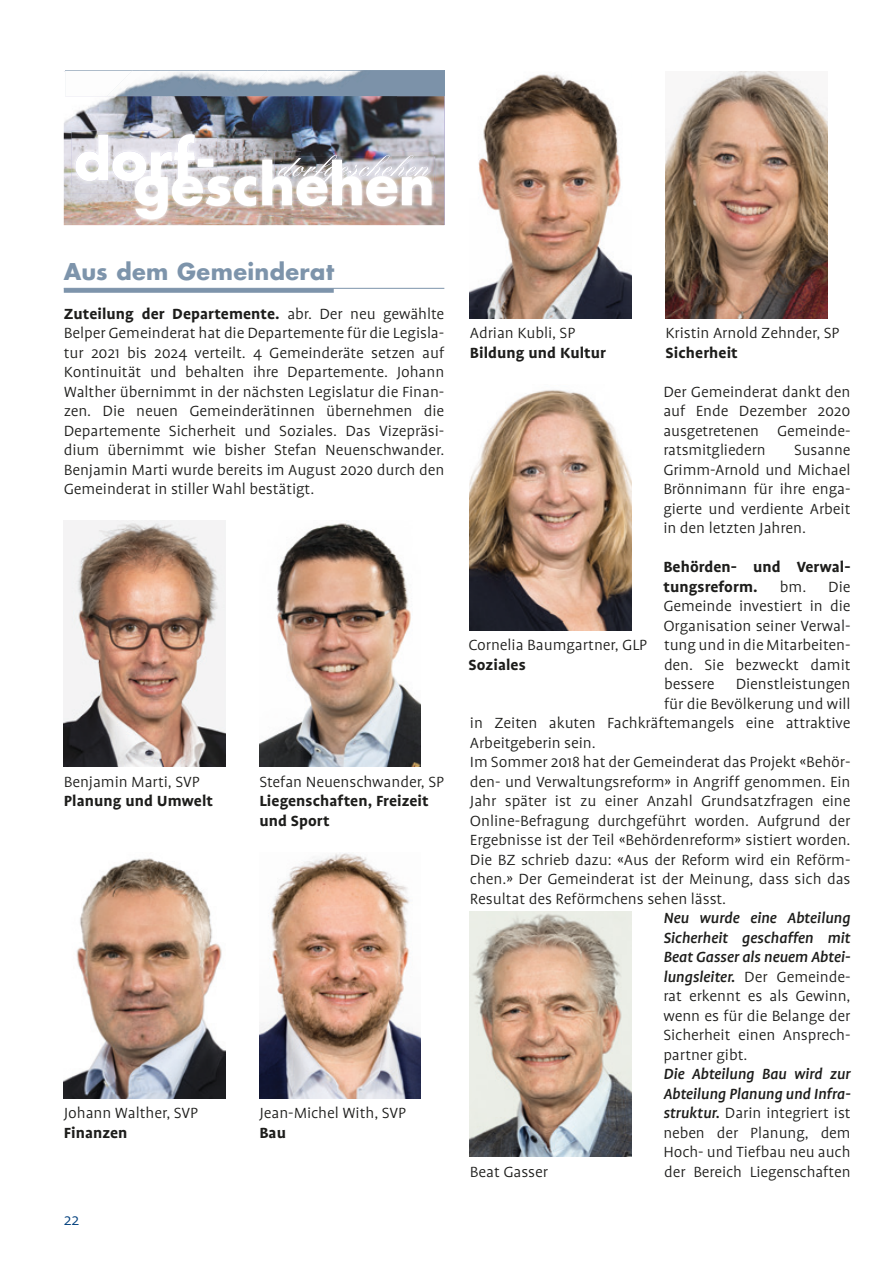
<style>
.page{position:relative;width:893px;height:1263px;background:#fff}
.page>*{position:absolute;margin:0;border:0;box-sizing:border-box;transform-origin:0 0}
.t1{font:700 22.5px "Futura";letter-spacing:.02em;color:#7d94ab}
.t2{font:300 16.8px/19.5px "Profile";letter-spacing:-.005em;color:#1d1d1b;text-align:justify;scale:1.05 1}
.t3{font:300 16.8px/19.5px "Profile";letter-spacing:-.005em;color:#1d1d1b;text-align:justify;scale:1.04 1}
.t4{font:700 16.8px/19.5px "Profile";letter-spacing:.005em;color:#1d1d1b;scale:1.05 1}
.t5{font:300 16.8px "Profile";color:#003f7d;scale:1.05 1}
.s1{font-weight:700}
.s2{font-weight:500;font-style:italic}
</style>
<div class="page">
<div style="left:64px;top:288px;width:270px;height:5px;background:#7d94ab"></div>
<hr style="left:64px;top:288px;width:380px;height:1px;background:#7d94ab">
<img style="left:397px;top:194px;width:47px;height:31px">
<img style="left:64px;top:194px;width:333px;height:31px">
<img style="left:64px;top:96px;width:95px;height:98px">
<img style="left:207px;top:96px;width:94px;height:38px">
<img style="left:397px;top:96px;width:47px;height:98px">
<img style="left:159px;top:96px;width:48px;height:35px">
<img style="left:301px;top:96px;width:96px;height:38px">
<div style="left:335px;top:71px;width:109px;height:25px;background:#7c92a9"></div>
<img style="left:268px;top:74px;width:67px;height:22px">
<img style="left:200px;top:72px;width:68px;height:24px">
<img style="left:309px;top:83px;width:26px;height:13px">
<img style="left:133px;top:72px;width:67px;height:24px">
<img style="left:107px;top:86px;width:26px;height:10px">
<img style="left:72px;top:131px;width:145px;height:54px">
<img style="left:131px;top:156px;width:304px;height:67px">
<img style="left:75px;top:134px;width:357px;height:85px">
<img style="left:259px;top:520px;width:162px;height:247px">
<img style="left:64px;top:858px;width:161px;height:241px">
<img style="left:259px;top:853px;width:162px;height:246px">
<img style="left:470px;top:74px;width:161px;height:244px">
<img style="left:665px;top:72px;width:162px;height:246px">
<img style="left:470px;top:390px;width:161px;height:240px">
<img style="left:64px;top:520px;width:161px;height:247px">
<img style="left:470px;top:911px;width:161px;height:246px">
<h1 class="t1" style="left:64px;top:255px;width:272px">Aus dem Gemeinderat</h1>
<p class="t2" style="left:64px;top:304px;width:364px"><span class="s1">Zuteilung der Departemente.</span> abr. Der neu gewählte Belper Gemeinderat hat die Departemente für die Legisla&shy;tur 2021 bis 2024 verteilt. 4 Gemeinderäte setzen auf Kontinuität und behalten ihre Departemente. Johann Walther übernimmt in der nächsten Legislatur die Finan&shy;zen. Die neuen Gemeinderätinnen übernehmen die Departemente Sicherheit und Soziales. Das Vizepräsi&shy;dium übernimmt wie bisher Stefan Neuenschwander.<br>Benjamin Marti wurde bereits im August 2020 durch den Gemeinderat in stiller Wahl bestätigt.</p>
<p class="t2" style="left:64px;top:772px;width:131px">Benjamin Marti, SVP</p>
<p class="t2" style="left:259px;top:772px;width:177px">Stefan Neuenschwander, SP</p>
<p class="t4" style="left:64px;top:791px;width:144px">Planung und Umwelt</p>
<p class="t4" style="left:259px;top:791px;width:163px">Liegenschaften, Freizeit und Sport</p>
<p class="t2" style="left:64px;top:1103px;width:130px">Johann Walther, SVP</p>
<p class="t2" style="left:259px;top:1103px;width:141px">Jean-Michel With, SVP</p>
<p class="t4" style="left:64px;top:1123px;width:62px">Finanzen</p>
<p class="t4" style="left:259px;top:1123px;width:27px">Bau</p>
<p class="t5" style="left:64px;top:1211px;width:16px">22</p>
<p class="t2" style="left:470px;top:323px;width:102px">Adrian Kubli, SP</p>
<p class="t2" style="left:666px;top:323px;width:167px">Kristin Arnold Zehnder, SP</p>
<p class="t4" style="left:470px;top:343px;width:131px">Bildung und Kultur</p>
<p class="t4" style="left:666px;top:343px;width:70px">Sicherheit</p>
<p class="t2" style="left:663px;top:382px;width:180px">Der Gemeinderat dankt den auf Ende Dezember 2020 ausgetretenen Gemeinde&shy;ratsmitgliedern</p>
<p class="t3" style="left:663px;top:440px;width:181px;text-indent:131px">Susanne Grimm-Arnold und Michael Brönnimann für ihre enga&shy;gierte und verdiente Arbeit in den letzten Jahren.</p>
<p class="t4" style="left:663px;top:557px;width:180px">Behörden- und Verwal&shy;tungsreform.</p>
<p class="t2" style="left:663px;top:577px;width:180px;text-indent:117px">bm. Die Gemeinde investiert in die Organisation seiner Verwal&shy;tung und in die Mitarbeiten&shy;den. Sie bezweckt damit bessere</p>
<p class="t2" style="left:469px;top:635px;width:172px">Cornelia Baumgartner, GLP</p>
<p class="t4" style="left:469px;top:655px;width:56px">Soziales</p>
<p class="t2" style="left:736px;top:674px;width:111px">Dienstleistungen</p>
<p class="t2" style="left:664px;top:694px;width:179px">für die Bevölkerung und will</p>
<p class="t2" style="left:470px;top:713px;width:364px">in Zeiten akuten Fachkräftemangels eine attraktive</p>
<p class="t2" style="left:470px;top:733px;width:121px">Arbeitgeberin sein.</p>
<p class="t2" style="left:470px;top:752px;width:364px">Im Sommer 2018 hat der Gemeinderat das Projekt «Behör-</p>
<p class="t2" style="left:470px;top:772px;width:364px">den- und Verwaltungsreform» in Angriff genommen. Ein</p>
<p class="t2" style="left:470px;top:791px;width:364px">Jahr später ist zu einer Anzahl Grundsatzfragen eine</p>
<p class="t2" style="left:470px;top:811px;width:364px">Online-Befragung durchgeführt worden. Aufgrund der</p>
<p class="t2" style="left:470px;top:830px;width:364px">Ergebnisse ist der Teil «Behördenreform» sistiert worden.</p>
<p class="t2" style="left:470px;top:850px;width:364px">Die BZ schrieb dazu: «Aus der Reform wird ein Reförm-</p>
<p class="t2" style="left:470px;top:869px;width:364px">chen.» Der Gemeinderat ist der Meinung, dass sich das</p>
<p class="t2" style="left:470px;top:889px;width:246px">Resultat des Reförmchens sehen lässt.</p>
<p class="t2" style="left:663px;top:908px;width:180px"><span class="s2">Neu wurde eine Abteilung Sicherheit geschaffen mit Beat Gasser als neuem Abtei&shy;lungsleiter.</span> Der Gemeinde&shy;rat erkennt es als Gewinn, wenn es für die Belange der Sicherheit einen Ansprech&shy;partner gibt.</p>
<p class="t3" style="left:663px;top:1064px;width:182px"><span class="s2">Die Abteilung Bau wird zur Abteilung Planung und Infra&shy;struktur.</span> Darin integriert ist neben der Planung, dem Hoch- und Tiefbau neu auch der Bereich Liegenschaften</p>
<p class="t2" style="left:470px;top:1162px;width:76px">Beat Gasser</p>
</div>
